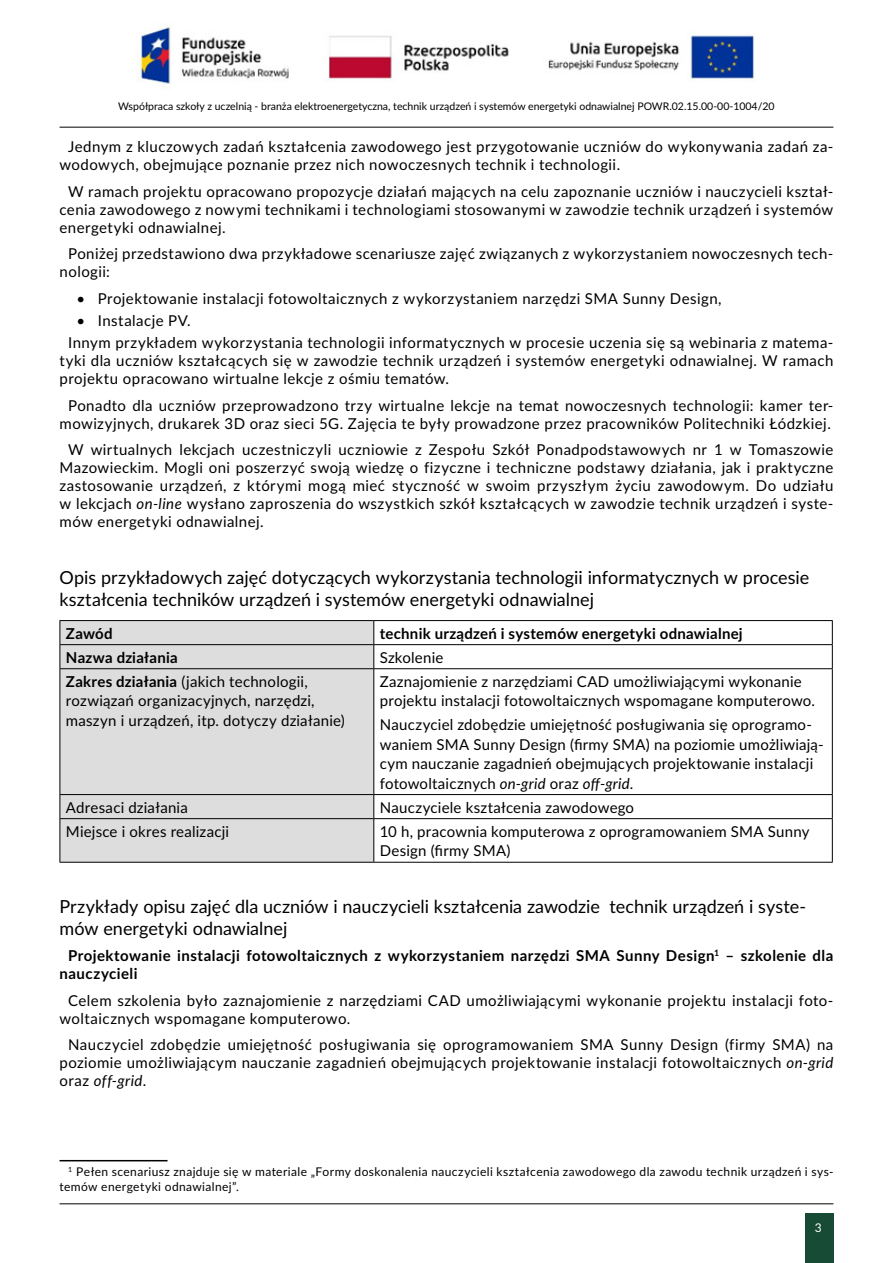
<style>
.page{position:relative;width:893px;height:1263px;background:#fff}
.page>*{position:absolute;margin:0;border:0;box-sizing:border-box;transform-origin:0 0}
.t1{font:18px/21.6px "Lato";color:#000}
.t2{font:15px/18px "Lato";letter-spacing:.025em;color:#000}
.t3{font:700 15px/18px "Lato";letter-spacing:.025em;color:#000}
.t4{font:12px/15px "Lato";letter-spacing:.035em;color:#000}
.t5{font:12px "Lato";color:#fff}
.t6{font:10.5px "Lato";color:#000}
.s1{font-style:italic}
.s2{font-weight:700}
</style>
<div class="page">
<div style="left:805px;top:1213px;width:28px;height:50px;background:#174b36"></div>
<hr style="left:60px;top:127px;width:773px;height:1px;background:#000">
<hr style="left:60px;top:1203px;width:773px;height:1px;background:#000">
<img style="left:137px;top:26px;width:618px;height:63px">
<div style="left:61px;top:621px;width:312px;height:241px;background:#ddd"></div>
<hr style="left:60px;top:620px;width:314px;height:1px;background:#000">
<hr style="left:374px;top:620px;width:459px;height:1px;background:#000">
<hr style="left:60px;top:644px;width:314px;height:1px;background:#000">
<svg style="left:60px;top:621px;width:1px;height:47px"></svg>
<hr style="left:374px;top:644px;width:459px;height:1px;background:#000">
<svg style="left:373px;top:621px;width:1px;height:47px"></svg>
<svg style="left:832px;top:621px;width:1px;height:47px"></svg>
<hr style="left:60px;top:668px;width:314px;height:1px;background:#000">
<hr style="left:60px;top:669px;width:1px;height:125px;background:#000">
<hr style="left:374px;top:668px;width:459px;height:1px;background:#000">
<hr style="left:373px;top:669px;width:1px;height:125px;background:#000">
<hr style="left:832px;top:669px;width:1px;height:125px;background:#000">
<hr style="left:60px;top:794px;width:314px;height:1px;background:#000">
<svg style="left:60px;top:795px;width:1px;height:23px"></svg>
<hr style="left:374px;top:794px;width:459px;height:1px;background:#000">
<svg style="left:373px;top:795px;width:1px;height:23px"></svg>
<svg style="left:832px;top:795px;width:1px;height:23px"></svg>
<hr style="left:60px;top:818px;width:314px;height:1px;background:#000">
<hr style="left:60px;top:819px;width:1px;height:43px;background:#000">
<hr style="left:374px;top:818px;width:459px;height:1px;background:#000">
<hr style="left:373px;top:819px;width:1px;height:43px;background:#000">
<hr style="left:832px;top:819px;width:1px;height:43px;background:#000">
<hr style="left:60px;top:862px;width:314px;height:1px;background:#000">
<hr style="left:374px;top:862px;width:459px;height:1px;background:#000">
<hr style="left:60px;top:1160px;width:108px;height:1px;background:#000">
<p class="t6" style="left:118px;top:99px;width:658px">Współpraca szkoły z uczelnią - branża elektroenergetyczna, technik urządzeń i systemów energetyki odnawialnej POWR.02.15.00-00-1004/20</p>
<p class="t2" style="left:60px;top:137px;width:775px;text-indent:9px">Jednym z kluczowych zadań kształcenia zawodowego jest przygotowanie uczniów do wykonywania zadań za&shy;wodowych, obejmujące poznanie przez nich nowoczesnych technik i technologii.</p>
<p class="t2" style="left:60px;top:182px;width:775px;text-align:justify;text-indent:9px">W ramach projektu opracowano propozycje działań mających na celu zapoznanie uczniów i nauczycieli kształ&shy;cenia zawodowego z nowymi technikami i technologiami stosowanymi w zawodzie technik urządzeń i systemów energetyki odnawialnej.</p>
<p class="t2" style="left:60px;top:244px;width:775px;text-indent:9px">Poniżej przedstawiono dwa przykładowe scenariusze zajęć związanych z wykorzystaniem nowoczesnych tech&shy;nologii:</p>
<p class="t2" style="left:77px;top:289px;width:647px">• Projektowanie instalacji fotowoltaicznych z wykorzystaniem narzędzi SMA Sunny Design,</p>
<p class="t2" style="left:68px;top:309px;width:767px;line-height:22.2px;text-indent:9px">• Instalacje PV.<br>Innym przykładem wykorzystania technologii informatycznych w procesie uczenia się są webinaria z matema-</p>
<p class="t2" style="left:60px;top:351px;width:775px">tyki dla uczniów kształcących się w zawodzie technik urządzeń i systemów energetyki odnawialnej. W ramach projektu opracowano wirtualne lekcje z ośmiu tematów.</p>
<p class="t2" style="left:60px;top:396px;width:775px;text-align:center">Ponadto dla uczniów przeprowadzono trzy wirtualne lekcje na temat nowoczesnych technologii: kamer ter&shy;mowizyjnych, drukarek 3D oraz sieci 5G. Zajęcia te były prowadzone przez pracowników Politechniki Łódzkiej.</p>
<p class="t2" style="left:60px;top:440px;width:775px;text-align:justify;text-indent:9px">W wirtualnych lekcjach uczestniczyli uczniowie z Zespołu Szkół Ponadpodstawowych nr 1 w Tomaszowie Mazowieckim. Mogli oni poszerzyć swoją wiedzę o fizyczne i techniczne podstawy działania, jak i praktyczne zastosowanie urządzeń, z którymi mogą mieć styczność w swoim przyszłym życiu zawodowym. Do udziału w lekcjach <span class="s1">on-line</span> wysłano zaproszenia do wszystkich szkół kształcących w zawodzie technik urządzeń i syste&shy;mów energetyki odnawialnej.</p>
<p class="t1" style="left:60px;top:566px;width:751px">Opis przykładowych zajęć dotyczących wykorzystania technologii informatycznych w procesie kształcenia techników urządzeń i systemów energetyki odnawialnej</p>
<p class="t3" style="left:66px;top:623px;width:48px">Zawód</p>
<p class="t3" style="left:380px;top:623px;width:364px">technik urządzeń i systemów energetyki odnawialnej</p>
<p class="t3" style="left:66px;top:648px;width:113px">Nazwa działania</p>
<p class="t2" style="left:380px;top:648px;width:65px">Szkolenie</p>
<p class="t2" style="left:66px;top:671px;width:281px;line-height:19.5px"><span class="s2">Zakres działania</span> (jakich technologii, rozwiązań organizacyjnych, narzędzi, maszyn i urządzeń, itp. dotyczy działanie)</p>
<p class="t2" style="left:380px;top:671px;width:437px;line-height:19.5px">Zaznajomienie z narzędziami CAD umożliwiającymi wykonanie projektu instalacji fotowoltaicznych wspomagane komputerowo.</p>
<p class="t2" style="left:380px;top:714px;width:445px;line-height:19.5px">Nauczyciel zdobędzie umiejętność posługiwania się oprogramo&shy;waniem SMA Sunny Design (firmy SMA) na poziomie umożliwiają&shy;cym nauczanie zagadnień obejmujących projektowanie instalacji fotowoltaicznych <span class="s1">on-grid</span> oraz <span class="s1">off-grid</span>.</p>
<p class="t2" style="left:66px;top:797px;width:123px">Adresaci działania</p>
<p class="t2" style="left:380px;top:797px;width:256px">Nauczyciele kształcenia zawodowego</p>
<p class="t2" style="left:66px;top:822px;width:165px">Miejsce i okres realizacji</p>
<p class="t2" style="left:380px;top:821px;width:431px;line-height:19.5px">10 h, pracownia komputerowa z oprogramowaniem SMA Sunny<br>Design (firmy SMA)</p>
<p class="t1" style="left:60px;top:895px;width:748px">Przykłady opisu zajęć dla uczniów i nauczycieli kształcenia zawodzie technik urządzeń i syste&shy;mów energetyki odnawialnej</p>
<p class="t3" style="left:60px;top:946px;width:775px;text-indent:8px">Projektowanie instalacji fotowoltaicznych z wykorzystaniem narzędzi SMA Sunny Design<sup>1</sup> – szkolenie dla nauczycieli</p>
<p class="t2" style="left:60px;top:991px;width:775px;text-indent:9px">Celem szkolenia było zaznajomienie z narzędziami CAD umożliwiającymi wykonanie projektu instalacji foto&shy;woltaicznych wspomagane komputerowo.</p>
<p class="t2" style="left:60px;top:1035px;width:775px;text-align:justify;text-indent:9px">Nauczyciel zdobędzie umiejętność posługiwania się oprogramowaniem SMA Sunny Design (firmy SMA) na poziomie umożliwiającym nauczanie zagadnień obejmujących projektowanie instalacji fotowoltaicznych <span class="s1">on-grid </span>oraz <span class="s1">off-grid</span>.</p>
<p class="t4" style="left:60px;top:1163px;width:775px;text-indent:9px"><sup>1</sup> Pełen scenariusz znajduje się w materiale „Formy doskonalenia nauczycieli kształcenia zawodowego dla zawodu technik urządzeń i sys&shy;temów energetyki odnawialnej”.</p>
<p class="t5" style="left:815px;top:1219px;width:8px">3</p>
</div>
